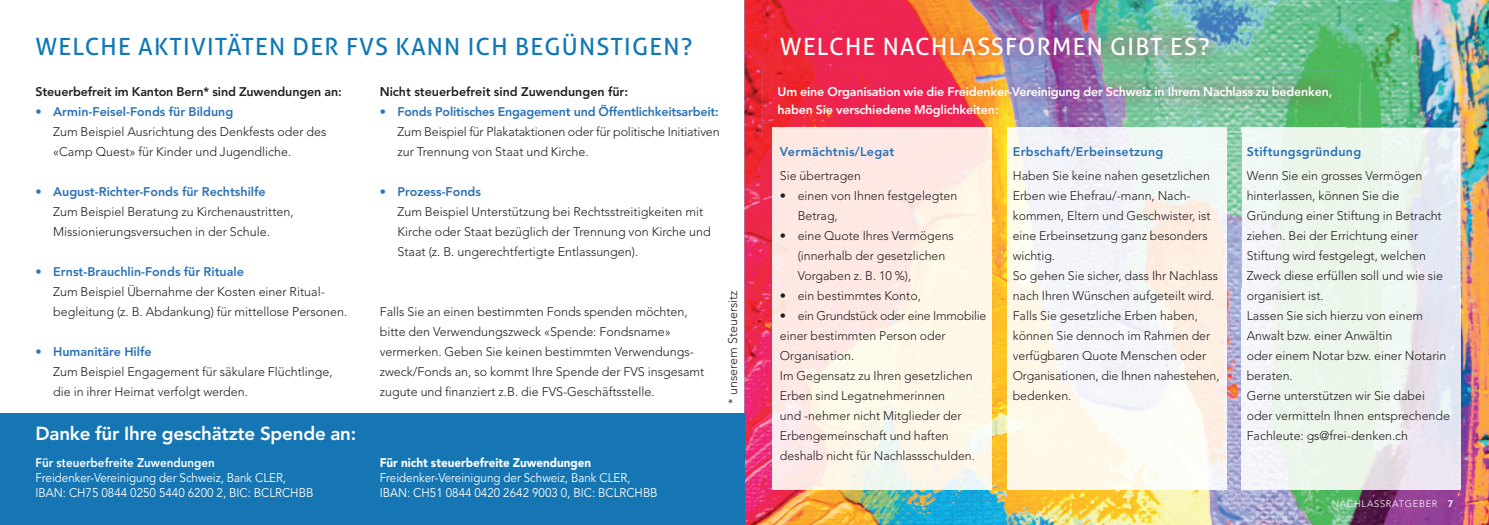
<style>
.page{position:relative;width:1489px;height:525px;background:#fff}
.page>*{position:absolute;margin:0;border:0;box-sizing:border-box;transform-origin:0 0}
.t1{font:23.75px "Aller";letter-spacing:.05em;color:#0f78b5}
.t2{font:23.75px "Aller";letter-spacing:.05em;color:#fff}
.t3{font:800 18.75px "Avenir LT";letter-spacing:-.01em;color:#fff}
.t4{font:300 12.5px/20px "Avenir LT";color:#231f20}
.t5{font:12.5px/15px "Avenir LT";color:#fff;scale:.93 1}
.t6{font:800 12.5px/18.8px "Avenir LT";letter-spacing:-.015em;color:#fff}
.t7{font:800 12.5px "Avenir LT";letter-spacing:-.01em;color:#231f20}
.t8{font:800 12.5px "Avenir LT";letter-spacing:.025em;color:#2a72b5}
.t9{font:900 12.5px "Avenir LT";color:#fff;scale:.93 1}
.t10{font:800 12.5px "Avenir LT";letter-spacing:-.015em;color:#fff;scale:.93 1}
.t11{font:300 9.38px "Avenir LT";letter-spacing:.075em;color:#fff}
.s1{color:#2a72b5}
.s2{font-weight:800;color:#2a72b5}
.s3{font-weight:800}
</style>
<div class="page">
<img style="left:744px;top:0;width:744px;height:524px">
<img style="left:762px;top:70px;width:583px;height:63px">
<img style="left:765px;top:21px;width:459px;height:50px">
<img style="left:772px;top:128px;width:219px;height:361px">
<img style="left:1007px;top:128px;width:218px;height:361px">
<img style="left:1241px;top:128px;width:219px;height:361px">
<img style="left:1241px;top:128px;width:104px;height:5px">
<div style="left:0;top:413px;width:744px;height:111px;background:#1576b3"></div>
<h1 class="t1" style="left:35px;top:32px;width:658px">WELCHE AKTIVITÄTEN DER FVS KANN ICH BEGÜNSTIGEN?</h1>
<h1 class="t2" style="left:780px;top:32px;width:431px">WELCHE NACHLASSFORMEN GIBT ES?</h1>
<p class="t7" style="left:380px;top:84px;width:250px">Nicht steuerbefreit sind Zuwendungen für:</p>
<p class="t4" style="left:397px;top:101px;width:324px;text-align:justify;text-indent:-18px"><span class="s1">•</span> <span class="s2">Fonds Politisches Engagement und Öffentlichkeitsarbeit:<br></span>Zum Beispiel für Plakataktionen oder für politische Initiativen zur Trennung von Staat und Kirche.</p>
<p class="t4" style="left:397px;top:181px;width:315px;text-indent:-18px"><span class="s1">•</span> <span class="s2">Prozess-Fonds<br></span>Zum Beispiel Unterstützung bei Rechtsstreitigkeiten mit Kirche oder Staat bezüglich der Trennung von Kirche und Staat (z. B. ungerechtfertigte Entlassungen).</p>
<p class="t7" style="left:35px;top:84px;width:308px">Steuerbefreit im Kanton Bern* sind Zuwendungen an:</p>
<p class="t4" style="left:53px;top:101px;width:275px;text-indent:-18px"><span class="s1">•</span> <span class="s2">Armin-Feisel-Fonds für Bildung<br></span>Zum Beispiel Ausrichtung des Denkfests oder des «Camp Quest» für Kinder und Jugendliche.</p>
<p class="t4" style="left:53px;top:181px;width:242px;text-indent:-18px"><span class="s1">•</span> <span class="s2">August-Richter-Fonds für Rechtshilfe<br></span>Zum Beispiel Beratung zu Kirchenaustritten,<br>Missionierungsversuchen in der Schule.</p>
<p class="t4" style="left:53px;top:261px;width:296px;text-indent:-18px"><span class="s1">•</span> <span class="s2">Ernst-Brauchlin-Fonds für Rituale<br></span>Zum Beispiel Übernahme der Kosten einer Ritual&shy;begleitung (z. B. Abdankung) für mittellose Personen.</p>
<p class="t4" style="left:53px;top:341px;width:281px;text-indent:-18px"><span class="s1">•</span> <span class="s2">Humanitäre Hilfe<br></span>Zum Beispiel Engagement für säkulare Flüchtlinge, die in ihrer Heimat verfolgt werden.</p>
<p class="t6" style="left:777px;top:82px;width:556px">Um eine Organisation wie die Freidenker-Vereinigung der Schweiz in Ihrem Nachlass zu bedenken, haben Sie verschiedene Möglichkeiten:</p>
<p class="t8" style="left:1012px;top:144px;width:152px">Erbschaft/Erbeinsetzung</p>
<p class="t4" style="left:1012px;top:165px;width:208px">Haben Sie keine nahen gesetzlichen<br>Erben wie Ehefrau/-mann, Nach&shy;kommen, Eltern und Geschwister, ist eine Erbeinsetzung ganz besonders wichtig.<br>So gehen Sie sicher, dass Ihr Nachlass nach Ihren Wünschen aufgeteilt wird.<br>Falls Sie gesetzliche Erben haben, können Sie dennoch im Rahmen der verfügbaren Quote Menschen oder<br>Organisationen, die Ihnen nahestehen, bedenken.</p>
<p class="t8" style="left:1246px;top:144px;width:116px">Stiftungsgründung</p>
<p class="t4" style="left:1246px;top:165px;width:205px">Wenn Sie ein grosses Vermögen hinterlassen, können Sie die<br>Gründung einer Stiftung in Betracht ziehen. Bei der Errichtung einer<br>Stiftung wird festgelegt, welchen<br>Zweck diese erfüllen soll und wie sie organisiert ist.<br>Lassen Sie sich hierzu von einem<br>Anwalt bzw. einer Anwältin<br>oder einem Notar bzw. einer Notarin beraten.<br>Gerne unterstützen wir Sie dabei oder vermitteln Ihnen entsprechende<br>Fachleute: gs@frei-denken.ch</p>
<p class="t8" style="left:780px;top:144px;width:116px">Vermächtnis/Legat</p>
<p class="t4" style="left:780px;top:165px;width:83px">Sie übertragen</p>
<p class="t4" style="left:797px;top:185px;width:161px;text-indent:-18px">• einen von Ihnen festgelegten<br>Betrag,</p>
<p class="t4" style="left:797px;top:225px;width:158px;text-indent:-18px">• eine Quote Ihres Vermögens (innerhalb der gesetzlichen<br>Vorgaben z. B. 10 %),</p>
<p class="t4" style="left:780px;top:285px;width:142px">• ein bestimmtes Konto,</p>
<p class="t4" style="left:780px;top:305px;width:208px">• ein Grundstück oder eine Immobilie einer bestimmten Person oder<br>Organisation.<br>Im Gegensatz zu Ihren gesetzlichen<br>Erben sind Legatnehmerinnen<br>und -nehmer nicht Mitglieder der<br>Erbengemeinschaft und haften deshalb nicht für Nachlassschulden.</p>
<p class="t4" style="left:722px;top:403px;width:115px;rotate:-90deg">* unserem Steuersitz</p>
<p class="t4" style="left:380px;top:301px;width:326px">Falls Sie an einen bestimmten Fonds spenden möchten, bitte den Verwendungszweck «Spende: Fondsname» vermerken. Geben Sie keinen bestimmten Verwendungs&shy;zweck/Fonds an, so kommt Ihre Spende der FVS insgesamt zugute und finanziert z.B. die FVS-Geschäftsstelle.</p>
<h2 class="t3" style="left:35px;top:422px;width:322px">Danke für Ihre geschätzte Spende an:</h2>
<p class="t10" style="left:35px;top:454px;width:194px">Für steuerbefreite Zuwendungen</p>
<p class="t5" style="left:35px;top:470px;width:300px">Freidenker-Vereinigung der Schweiz, Bank CLER,<br>IBAN: CH75 0844 0250 5440 6200 2, BIC: BCLRCHBB</p>
<p class="t9" style="left:380px;top:454px;width:229px">Für nicht steuerbefreite Zuwendungen</p>
<p class="t5" style="left:380px;top:470px;width:300px">Freidenker-Vereinigung der Schweiz, Bank CLER,<br>IBAN: CH51 0844 0420 2642 9003 0, BIC: BCLRCHBB</p>
<p class="t11" style="left:1331px;top:498px;width:123px">NACHLASSRATGEBER <span class="s3">7</span></p>
</div>
